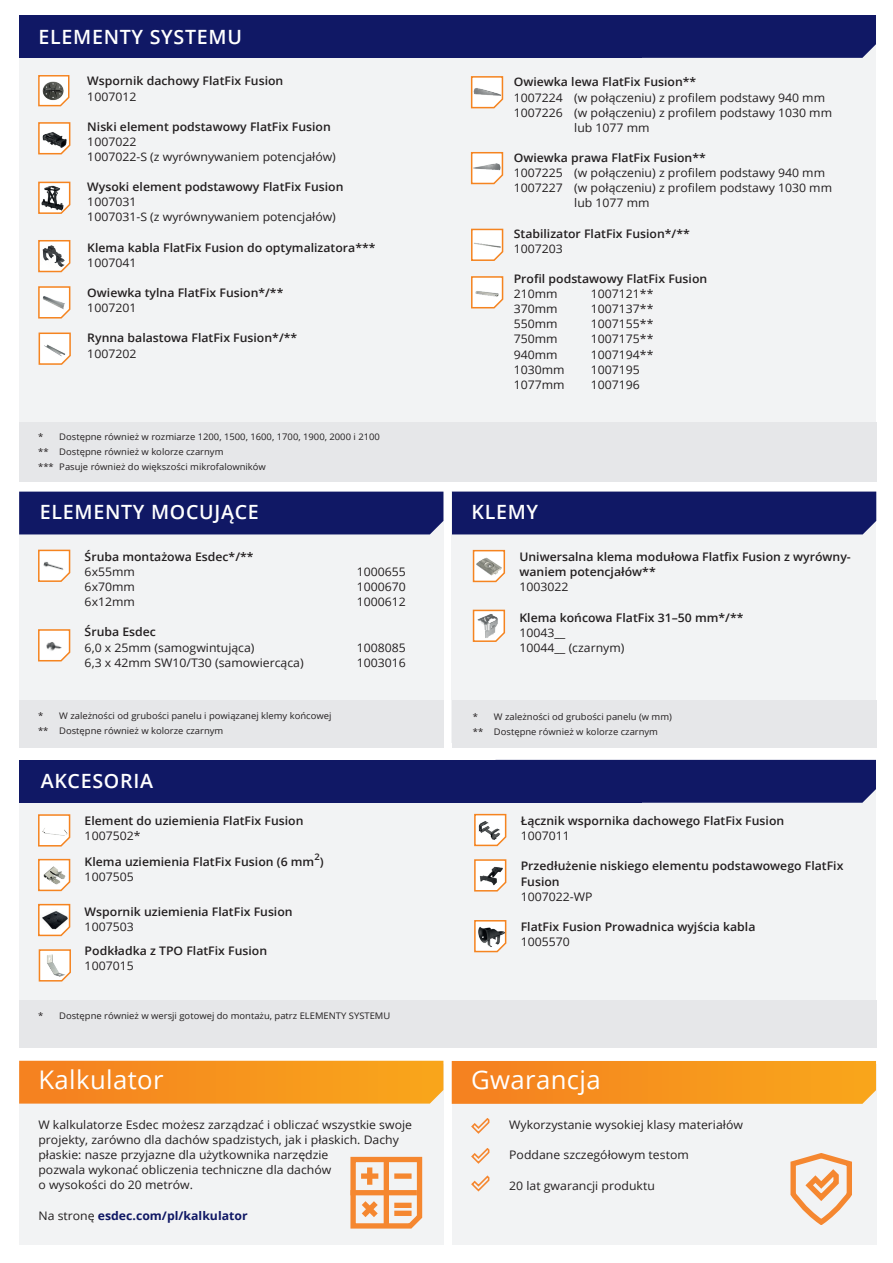
<style>
.page{position:relative;width:893px;height:1263px;background:#fff}
.page>*{position:absolute;margin:0;border:0;box-sizing:border-box;transform-origin:0 0}
.t1{font:25.65px "Open Sans";letter-spacing:.015em;color:#fff}
.t2{font:600 19.65px "Open Sans";letter-spacing:.035em;color:#fff}
.t3{font:11.85px/15.1px "Open Sans";color:#231f20;scale:1.04 1}
.t4{font:600 11.85px/15.1px "Open Sans";color:#231f20;scale:1.04 1}
.t5{font:700 11.85px "Open Sans";color:#101865;scale:1.04 1}
.t6{font:9px/15.1px "Open Sans";color:#231f20;scale:1.04 1}
.t7{font:600 9px "Open Sans";color:#231f20;scale:1.04 1}
.s1{font-weight:400;color:#231f20}
</style>
<div class="page">
<div style="left:19px;top:29px;width:857px;height:399px;background:#f2f3f4"></div>
<div style="left:642px;top:15px;width:234px;height:43px;background:#101865"></div>
<div style="left:19px;top:15px;width:623px;height:43px;background:#101865"></div>
<div style="left:19px;top:1064px;width:425px;height:181px;background:#f2f3f4"></div>
<svg style="left:19px;top:1061px;width:424px;height:42px;background:#f6931e"></svg>
<div style="left:452px;top:1064px;width:424px;height:181px;background:#f2f3f4"></div>
<svg style="left:452px;top:1061px;width:424px;height:43px;background:#f6931f"></svg>
<svg style="left:350px;top:1157px;width:72px;height:71px"></svg>
<div style="left:394px;top:1210px;width:18px;height:6px;background:#f58730"></div>
<div style="left:384px;top:1159px;width:5px;height:67px;background:#f58730"></div>
<svg style="left:790px;top:1153px;width:62px;height:72px"></svg>
<svg style="left:471px;top:1118px;width:18px;height:15px"></svg>
<svg style="left:471px;top:1148px;width:18px;height:15px"></svg>
<svg style="left:471px;top:1176px;width:18px;height:15px"></svg>
<div style="left:19px;top:492px;width:424px;height:249px;background:#f2f3f4"></div>
<div style="left:452px;top:492px;width:424px;height:251px;background:#f2f3f4"></div>
<div style="left:19px;top:760px;width:857px;height:243px;background:#f2f3f4"></div>
<div style="left:642px;top:760px;width:234px;height:43px;background:#101865"></div>
<div style="left:19px;top:760px;width:623px;height:43px;background:#101865"></div>
<div style="left:19px;top:492px;width:424px;height:42px;background:#101865"></div>
<div style="left:452px;top:492px;width:424px;height:42px;background:#101865"></div>
<div style="left:19px;top:422px;width:858px;height:60px;background:#e6e7e9"></div>
<svg style="left:38px;top:75px;width:32px;height:32px"></svg>
<svg style="left:38px;top:240px;width:33px;height:33px"></svg>
<svg style="left:38px;top:286px;width:33px;height:33px"></svg>
<svg style="left:471px;top:228px;width:33px;height:33px"></svg>
<svg style="left:471px;top:276px;width:33px;height:33px"></svg>
<svg style="left:38px;top:332px;width:33px;height:33px"></svg>
<svg style="left:38px;top:122px;width:33px;height:33px"></svg>
<svg style="left:38px;top:181px;width:33px;height:33px"></svg>
<svg style="left:470px;top:76px;width:34px;height:33px"></svg>
<svg style="left:470px;top:152px;width:34px;height:33px"></svg>
<svg style="left:472px;top:549px;width:34px;height:34px"></svg>
<svg style="left:38px;top:629px;width:33px;height:33px"></svg>
<svg style="left:472px;top:609px;width:34px;height:33px"></svg>
<svg style="left:38px;top:549px;width:33px;height:33px"></svg>
<div style="left:19px;top:700px;width:424px;height:48px;background:#e6e7e9"></div>
<div style="left:452px;top:700px;width:424px;height:48px;background:#e6e7e9"></div>
<div style="left:19px;top:1000px;width:857px;height:48px;background:#e6e7e9"></div>
<svg style="left:38px;top:814px;width:33px;height:33px"></svg>
<svg style="left:474px;top:813px;width:33px;height:34px"></svg>
<svg style="left:474px;top:859px;width:33px;height:33px"></svg>
<svg style="left:38px;top:858px;width:33px;height:34px"></svg>
<svg style="left:38px;top:949px;width:33px;height:33px"></svg>
<svg style="left:38px;top:903px;width:33px;height:34px"></svg>
<svg style="left:474px;top:920px;width:33px;height:33px"></svg>
<h2 class="t2" style="left:39px;top:24px;width:205px">ELEMENTY SYSTEMU</h2>
<p class="t4" style="left:87px;top:73px;width:190px">Wspornik dachowy FlatFix Fusion</p>
<p class="t3" style="left:87px;top:88px;width:49px">1007012</p>
<p class="t4" style="left:87px;top:119px;width:236px">Niski element podstawowy FlatFix Fusion</p>
<p class="t3" style="left:87px;top:134px;width:241px">1007022<br>1007022-S (z wyrównywaniem potencjałów)</p>
<p class="t4" style="left:87px;top:179px;width:248px">Wysoki element podstawowy FlatFix Fusion</p>
<p class="t3" style="left:87px;top:194px;width:241px">1007031<br>1007031-S (z wyrównywaniem potencjałów)</p>
<p class="t4" style="left:87px;top:240px;width:279px">Klema kabla FlatFix Fusion do optymalizatora***</p>
<p class="t3" style="left:87px;top:255px;width:49px">1007041</p>
<p class="t4" style="left:87px;top:285px;width:190px">Owiewka tylna FlatFix Fusion*/**</p>
<p class="t3" style="left:87px;top:300px;width:49px">1007201</p>
<p class="t4" style="left:87px;top:330px;width:203px">Rynna balastowa FlatFix Fusion*/**</p>
<p class="t3" style="left:87px;top:345px;width:49px">1007202</p>
<p class="t6" style="left:38px;top:429px;width:330px">* Dostępne również w rozmiarze 1200, 1500, 1600, 1700, 1900, 2000 i 2100 ** Dostępne również w kolorze czarnym<br>*** Pasuje również do większości mikrofalowników</p>
<p class="t4" style="left:514px;top:74px;width:177px">Owiewka lewa FlatFix Fusion**</p>
<p class="t3" style="left:514px;top:89px;width:301px">1007224 (w połączeniu) z profilem podstawy 940 mm</p>
<p class="t3" style="left:514px;top:104px;width:308px">1007226 (w połączeniu) z profilem podstawy 1030 mm</p>
<p class="t3" style="left:574px;top:120px;width:74px">lub 1077 mm</p>
<p class="t4" style="left:514px;top:150px;width:186px">Owiewka prawa FlatFix Fusion**</p>
<p class="t3" style="left:514px;top:165px;width:301px">1007225 (w połączeniu) z profilem podstawy 940 mm</p>
<p class="t3" style="left:514px;top:180px;width:308px">1007227 (w połączeniu) z profilem podstawy 1030 mm</p>
<p class="t3" style="left:574px;top:195px;width:74px">lub 1077 mm</p>
<p class="t4" style="left:514px;top:225px;width:171px">Stabilizator FlatFix Fusion*/**</p>
<p class="t3" style="left:514px;top:240px;width:49px">1007203</p>
<p class="t4" style="left:514px;top:271px;width:188px">Profil podstawowy FlatFix Fusion</p>
<p class="t3" style="left:514px;top:286px;width:44px">210mm</p>
<p class="t3" style="left:591px;top:286px;width:62px">1007121**</p>
<p class="t3" style="left:514px;top:301px;width:44px">370mm</p>
<p class="t3" style="left:591px;top:301px;width:62px">1007137**</p>
<p class="t3" style="left:514px;top:316px;width:44px">550mm</p>
<p class="t3" style="left:591px;top:316px;width:62px">1007155**</p>
<p class="t3" style="left:514px;top:331px;width:44px">750mm</p>
<p class="t3" style="left:591px;top:331px;width:62px">1007175**</p>
<p class="t3" style="left:514px;top:346px;width:44px">940mm</p>
<p class="t3" style="left:591px;top:346px;width:62px">1007194**</p>
<p class="t3" style="left:514px;top:361px;width:50px">1030mm</p>
<p class="t3" style="left:591px;top:361px;width:49px">1007195</p>
<p class="t3" style="left:514px;top:377px;width:50px">1077mm</p>
<p class="t3" style="left:591px;top:377px;width:49px">1007196</p>
<h2 class="t2" style="left:40px;top:499px;width:220px">ELEMENTY MOCUJĄCE</h2>
<h2 class="t2" style="left:471px;top:499px;width:68px">KLEMY</h2>
<p class="t4" style="left:85px;top:549px;width:164px">Śruba montażowa Esdec*/**</p>
<p class="t3" style="left:85px;top:564px;width:50px">6x55mm</p>
<p class="t3" style="left:357px;top:564px;width:49px">1000655</p>
<p class="t3" style="left:85px;top:579px;width:50px">6x70mm</p>
<p class="t3" style="left:357px;top:579px;width:49px">1000670</p>
<p class="t3" style="left:85px;top:594px;width:50px">6x12mm</p>
<p class="t3" style="left:357px;top:594px;width:49px">1000612</p>
<p class="t4" style="left:85px;top:624px;width:70px">Śruba Esdec</p>
<p class="t3" style="left:85px;top:639px;width:165px">6,0 x 25mm (samogwintująca)</p>
<p class="t3" style="left:357px;top:639px;width:49px">1008085</p>
<p class="t3" style="left:85px;top:654px;width:212px">6,3 x 42mm SW10/T30 (samowiercąca)</p>
<p class="t3" style="left:357px;top:654px;width:49px">1003016</p>
<p class="t4" style="left:519px;top:549px;width:320px">Uniwersalna klema modułowa Flatfix Fusion z wyrówny&shy;waniem potencjałów**</p>
<p class="t3" style="left:519px;top:579px;width:49px">1003022</p>
<p class="t4" style="left:519px;top:609px;width:217px">Klema końcowa FlatFix 31–50 mm*/**</p>
<p class="t3" style="left:519px;top:624px;width:102px">10043__<br>10044__ (czarnym)</p>
<p class="t6" style="left:38px;top:708px;width:284px">* W zależności od grubości panelu i powiązanej klemy końcowej ** Dostępne również w kolorze czarnym</p>
<p class="t6" style="left:473px;top:708px;width:193px">* W zależności od grubości panelu (w mm) ** Dostępne również w kolorze czarnym</p>
<h2 class="t2" style="left:41px;top:767px;width:114px">AKCESORIA</h2>
<p class="t4" style="left:85px;top:813px;width:212px">Element do uziemienia FlatFix Fusion</p>
<p class="t3" style="left:85px;top:828px;width:55px">1007502*</p>
<p class="t4" style="left:85px;top:854px;width:222px">Klema uziemienia FlatFix Fusion (6 mm</p>
<p class="t7" style="left:314px;top:850px;width:7px">2</p>
<p class="t4" style="left:320px;top:854px;width:5px">)</p>
<p class="t3" style="left:85px;top:869px;width:49px">1007505</p>
<p class="t4" style="left:85px;top:904px;width:202px">Wspornik uziemienia FlatFix Fusion</p>
<p class="t3" style="left:85px;top:919px;width:49px">1007503</p>
<p class="t4" style="left:85px;top:943px;width:177px">Podkładka z TPO FlatFix Fusion</p>
<p class="t3" style="left:85px;top:958px;width:49px">1007015</p>
<p class="t6" style="left:38px;top:1008px;width:340px">* Dostępne również w wersji gotowej do montażu, patrz ELEMENTY SYSTEMU</p>
<h1 class="t1" style="left:38px;top:1062px;width:127px">Kalkulator</h1>
<p class="t3" style="left:38px;top:1117px;width:361px">W kalkulatorze Esdec możesz zarządzać i obliczać wszystkie swoje projekty, zarówno dla dachów spadzistych, jak i płaskich. Dachy płaskie: nasze przyjazne dla użytkownika narzędzie<br>pozwala wykonać obliczenia techniczne dla dachów<br>o wysokości do 20 metrów.</p>
<p class="t5" style="left:38px;top:1207px;width:203px"><span class="s1">Na stronę</span> esdec.com/pl/kalkulator</p>
<p class="t4" style="left:521px;top:813px;width:255px">Łącznik wspornika dachowego FlatFix Fusion</p>
<p class="t3" style="left:521px;top:828px;width:49px">1007011</p>
<p class="t4" style="left:521px;top:858px;width:312px">Przedłużenie niskiego elementu podstawowego FlatFix<br>Fusion</p>
<p class="t3" style="left:521px;top:888px;width:71px">1007022-WP</p>
<p class="t4" style="left:521px;top:919px;width:227px">FlatFix Fusion Prowadnica wyjścia kabla</p>
<p class="t3" style="left:521px;top:934px;width:49px">1005570</p>
<h1 class="t1" style="left:471px;top:1062px;width:131px">Gwarancja</h1>
<p class="t3" style="left:509px;top:1117px;width:226px">Wykorzystanie wysokiej klasy materiałów</p>
<p class="t3" style="left:509px;top:1147px;width:174px">Poddane szczegółowym testom</p>
<p class="t3" style="left:509px;top:1177px;width:141px">20 lat gwarancji produktu</p>
</div>
